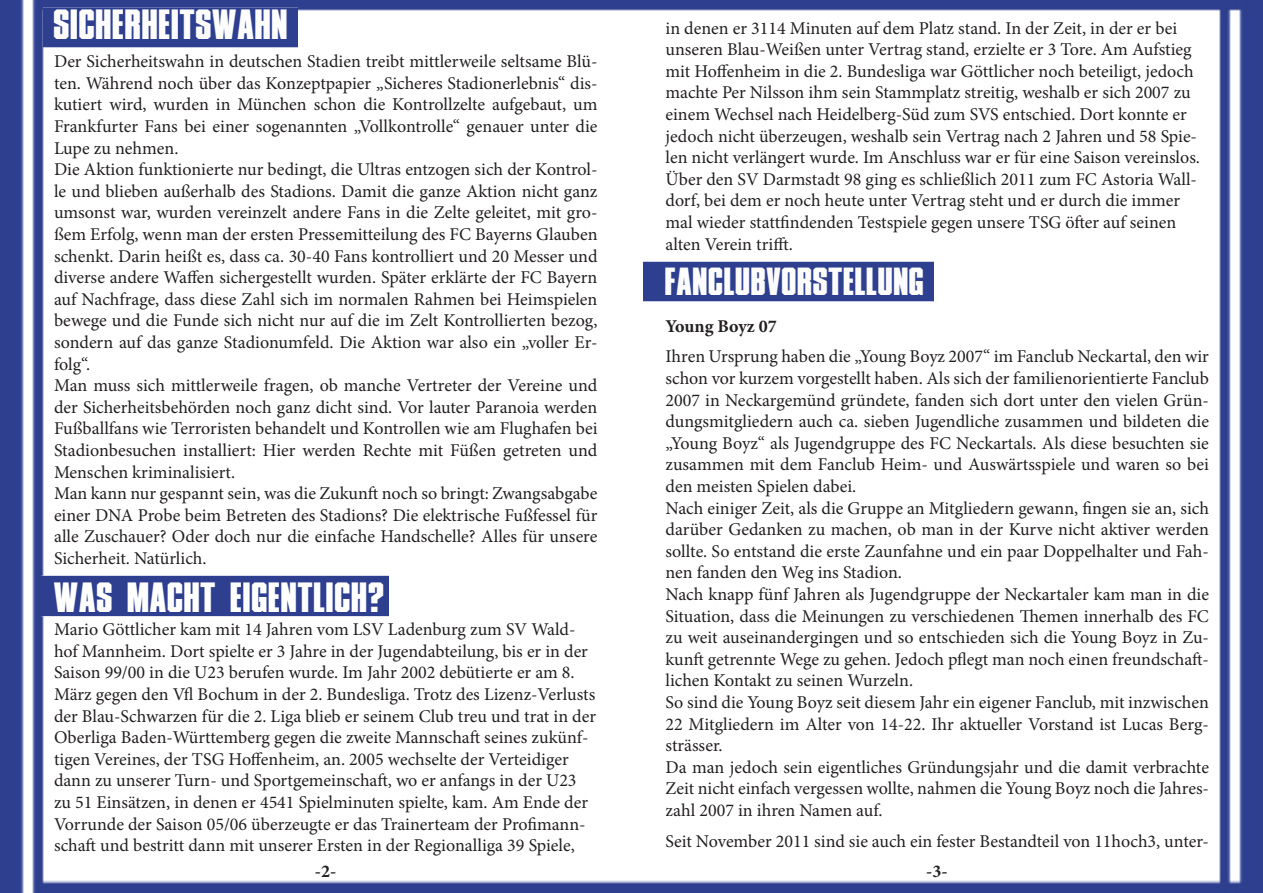
<style>
.page{position:relative;width:1263px;height:893px;background:#fff}
.page>*{position:absolute;margin:0;border:0;box-sizing:border-box;transform-origin:0 0}
.t1{font:42px "XXIIDONT MESS WITH VIKINGS HARDCORE";color:#fff}
.t2{font:42px "XXIIDONT MESS WITH VIKINGS HARDCORE";color:#fdfdfd}
.t3{font:39px "XXIIDONT MESS WITH VIKINGS HARDCORE";color:#fcfcfc}
.t4{font:18px/21.6px "Minion Pro";color:#231f20;text-align:justify}
.t5{font:700 18px "Minion Pro";color:#231f20}
</style>
<div class="page">
<img style="left:0;top:0;width:1263px;height:893px">
<img style="left:43px;top:7px;width:255px;height:47px">
<img style="left:41px;top:575px;width:347px;height:47px">
<img style="left:643px;top:185px;width:290px;height:123px">
<p class="t2" style="left:54px;top:3px;width:236px">SICHERHEITSWAHN</p>
<p class="t4" style="left:54px;top:51px;width:545px">Der Sicherheitswahn in deutschen Stadien treibt mittlerweile seltsame Blü&shy;ten. Während noch über das Konzeptpapier „Sicheres Stadionerlebnis“ dis&shy;kutiert wird, wurden in München schon die Kontrollzelte aufgebaut, um Frankfurter Fans bei einer sogenannten „Vollkontrolle“ genauer unter die Lupe zu nehmen.</p>
<p class="t4" style="left:54px;top:159px;width:545px">Die Aktion funktionierte nur bedingt, die Ultras entzogen sich der Kontrol&shy;le und blieben außerhalb des Stadions. Damit die ganze Aktion nicht ganz umsonst war, wurden vereinzelt andere Fans in die Zelte geleitet, mit gro&shy;ßem Erfolg, wenn man der ersten Pressemitteilung des FC Bayerns Glauben schenkt. Darin heißt es, dass ca. 30-40 Fans kontrolliert und 20 Messer und diverse andere Waffen sichergestellt wurden. Später erklärte der FC Bayern auf Nachfrage, dass diese Zahl sich im normalen Rahmen bei Heimspielen bewege und die Funde sich nicht nur auf die im Zelt Kontrollierten bezog, sondern auf das ganze Stadionumfeld. Die Aktion war also ein „voller Er&shy;folg“.</p>
<p class="t4" style="left:54px;top:375px;width:545px">Man muss sich mittlerweile fragen, ob manche Vertreter der Vereine und der Sicherheitsbehörden noch ganz dicht sind. Vor lauter Paranoia werden Fußballfans wie Terroristen behandelt und Kontrollen wie am Flughafen bei Stadionbesuchen installiert: Hier werden Rechte mit Füßen getreten und Menschen kriminalisiert.</p>
<p class="t4" style="left:54px;top:483px;width:545px">Man kann nur gespannt sein, was die Zukunft noch so bringt: Zwangsabgabe einer DNA Probe beim Betreten des Stadions? Die elektrische Fußfessel für alle Zuschauer? Oder doch nur die einfache Handschelle? Alles für unsere Sicherheit. Natürlich.</p>
<p class="t1" style="left:55px;top:575px;width:332px">WAS MACHT EIGENTLICH?</p>
<p class="t4" style="left:54px;top:619px;width:544px;text-align:left">Mario Göttlicher kam mit 14 Jahren vom LSV Ladenburg zum SV Wald&shy;hof Mannheim. Dort spielte er 3 Jahre in der Jugendabteilung, bis er in der Saison 99/00 in die U23 berufen wurde. Im Jahr 2002 debütierte er am 8.<br>März gegen den Vfl Bochum in der 2. Bundesliga. Trotz des Lizenz-Verlusts der Blau-Schwarzen für die 2. Liga blieb er seinem Club treu und trat in der Oberliga Baden-Württemberg gegen die zweite Mannschaft seines zukünf&shy;tigen Vereines, der TSG Hoffenheim, an. 2005 wechselte der Verteidiger dann zu unserer Turn- und Sportgemeinschaft, wo er anfangs in der U23 zu 51 Einsätzen, in denen er 4541 Spielminuten spielte, kam. Am Ende der Vorrunde der Saison 05/06 überzeugte er das Trainerteam der Profimann&shy;schaft und bestritt dann mit unserer Ersten in der Regionalliga 39 Spiele,</p>
<p class="t4" style="left:665px;top:17px;width:536px;text-align:left">in denen er 3114 Minuten auf dem Platz stand. In der Zeit, in der er bei unseren Blau-Weißen unter Vertrag stand, erzielte er 3 Tore. Am Aufstieg mit Hoffenheim in die 2. Bundesliga war Göttlicher noch beteiligt, jedoch machte Per Nilsson ihm sein Stammplatz streitig, weshalb er sich 2007 zu einem Wechsel nach Heidelberg-Süd zum SVS entschied. Dort konnte er jedoch nicht überzeugen, weshalb sein Vertrag nach 2 Jahren und 58 Spie&shy;len nicht verlängert wurde. Im Anschluss war er für eine Saison vereinslos.<br>Über den SV Darmstadt 98 ging es schließlich 2011 zum FC Astoria Wall&shy;dorf, bei dem er noch heute unter Vertrag steht und er durch die immer mal wieder stattfindenden Testspiele gegen unsere TSG öfter auf seinen alten Verein trifft.</p>
<p class="t3" style="left:665px;top:261px;width:261px">FANCLUBVORSTELLUNG</p>
<p class="t5" style="left:665px;top:313px;width:113px">Young Boyz 07</p>
<p class="t4" style="left:665px;top:346px;width:545px">Ihren Ursprung haben die „Young Boyz 2007“ im Fanclub Neckartal, den wir schon vor kurzem vorgestellt haben. Als sich der familienorientierte Fanclub 2007 in Neckargemünd gründete, fanden sich dort unter den vielen Grün&shy;dungsmitgliedern auch ca. sieben Jugendliche zusammen und bildeten die „Young Boyz“ als Jugendgruppe des FC Neckartals. Als diese besuchten sie zusammen mit dem Fanclub Heim- und Auswärtsspiele und waren so bei den meisten Spielen dabei.</p>
<p class="t4" style="left:665px;top:497px;width:545px">Nach einiger Zeit, als die Gruppe an Mitgliedern gewann, fingen sie an, sich darüber Gedanken zu machen, ob man in der Kurve nicht aktiver werden sollte. So entstand die erste Zaunfahne und ein paar Doppelhalter und Fah&shy;nen fanden den Weg ins Stadion.</p>
<p class="t4" style="left:665px;top:583px;width:545px">Nach knapp fünf Jahren als Jugendgruppe der Neckartaler kam man in die Situation, dass die Meinungen zu verschiedenen Themen innerhalb des FC zu weit auseinandergingen und so entschieden sich die Young Boyz in Zu&shy;kunft getrennte Wege zu gehen. Jedoch pflegt man noch einen freundschaft&shy;lichen Kontakt zu seinen Wurzeln.</p>
<p class="t4" style="left:665px;top:691px;width:545px">So sind die Young Boyz seit diesem Jahr ein eigener Fanclub, mit inzwischen 22 Mitgliedern im Alter von 14-22. Ihr aktueller Vorstand ist Lucas Berg&shy;strässer.</p>
<p class="t4" style="left:665px;top:756px;width:545px">Da man jedoch sein eigentliches Gründungsjahr und die damit verbrachte Zeit nicht einfach vergessen wollte, nahmen die Young Boyz noch die Jahres&shy;zahl 2007 in ihren Namen auf.</p>
<p class="t4" style="left:665px;top:830px;width:545px">Seit November 2011 sind sie auch ein fester Bestandteil von 11hoch3, unter-</p>
<p class="t5" style="left:315px;top:859px;width:23px">-2-</p>
<p class="t5" style="left:926px;top:859px;width:23px">-3-</p>
</div>
